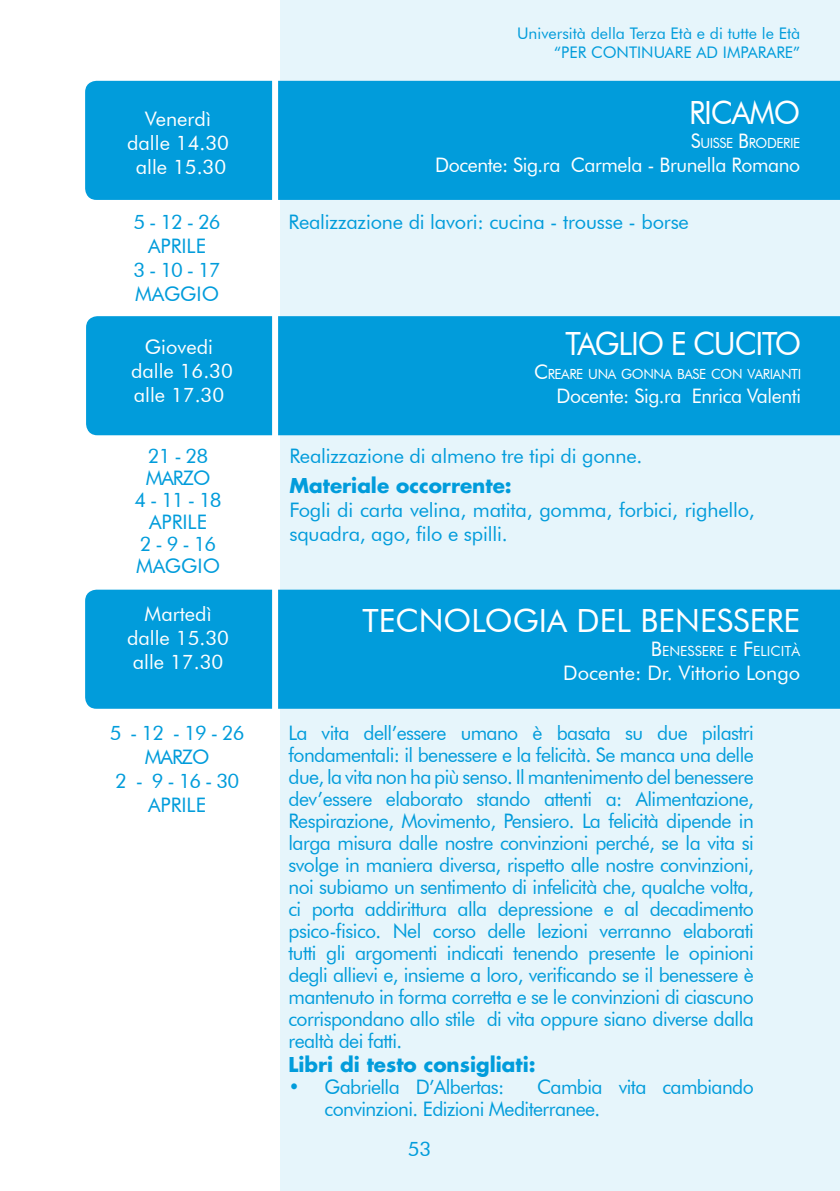
<style>
.page{position:relative;width:840px;height:1191px;background:#fff}
.page>*{position:absolute;margin:0;border:0;box-sizing:border-box;transform-origin:0 0}
.t1{font:32px "Futura BT";color:#fff}
.t2{font:32px "Futura BT";letter-spacing:-.04em;color:#fff;scale:.95 1}
.t3{font:32px "Futura BT";color:#fff;scale:.95 1}
.t4{font:20px/22px "Futura BT";letter-spacing:-.01em;color:#019cdb;text-align:center}
.t5{font:20px/24px "Futura BT";color:#fff;text-align:center}
.t6{font:20px/22px "Futura BT";letter-spacing:-.03em;color:#019cdb}
.t7{font:20px "Futura BT";letter-spacing:-.02em;color:#fff}
.t8{font:700 20px "Futura LT";color:#019cdb}
.t9{font:20px/24px "Futura BT";letter-spacing:-.05em;color:#019cdb;text-align:center}
.t10{font:16px/19.2px "Futura BT";color:#019cdb;text-align:right}
.t11{font:14px "Futura BT";letter-spacing:-.03em;color:#fff}
.t12{font:14px "Futura BT";color:#fff}
.s1{font-size:20px}
</style>
<div class="page">
<div style="left:280px;top:0;width:559px;height:1191px;background:#e6f5fb"></div>
<div style="left:85px;top:81px;width:754px;height:119px;background:#019cdb"></div>
<div style="left:86px;top:316px;width:753px;height:119px;background:#019cdb"></div>
<div style="left:85px;top:589px;width:754px;height:120px;background:#019cdb"></div>
<div style="left:272px;top:0;width:6px;height:1191px;background:#fff"></div>
<p class="t5" style="left:127px;top:106px;width:103px">Venerdì dalle 14.30 alle 15.30</p>
<p class="t10" style="left:516px;top:24px;width:284px">Università della Terza Età e di tutte le Età “PER CONTINUARE AD IMPARARE”</p>
<h1 class="t3" style="left:688px;top:93px;width:118px">RICAMO</h1>
<p class="t11" style="left:690px;top:135px;width:111px"><span class="s1">S</span>UISSE <span class="s1">B</span>RODERIE</p>
<p class="t7" style="left:435px;top:153px;width:366px">Docente: Sig.ra Carmela - Brunella Romano</p>
<p class="t4" style="left:133px;top:211px;width:89px">5 - 12 - 26</p>
<p class="t4" style="left:288px;top:211px;width:401px">Realizzazione di lavori: cucina - trousse - borse</p>
<p class="t4" style="left:133px;top:234px;width:89px;line-height:24px">APRILE<br>3 - 10 - 17<br>MAGGIO</p>
<h1 class="t2" style="left:565px;top:324px;width:249px">TAGLIO E CUCITO</h1>
<p class="t11" style="left:533px;top:366px;width:268px"><span class="s1">C</span> REARE UNA GONNA BASE CON VARIANTI</p>
<p class="t7" style="left:556px;top:384px;width:246px">Docente: Sig.ra Enrica Valenti</p>
<p class="t5" style="left:131px;top:334px;width:103px">Giovedi dalle 16.30 alle 17.30</p>
<p class="t4" style="left:134px;top:445px;width:89px">21 - 28<br>MARZO<br>4 - 11 - 18<br>APRILE<br>2 - 9 - 16<br>MAGGIO</p>
<p class="t5" style="left:127px;top:602px;width:103px">Martedì dalle 15.30 alle 17.30</p>
<p class="t9" style="left:110px;top:720px;width:136px">5 - 12 - 19 - 26<br>MARZO<br>2 - 9 - 16 - 30<br>APRILE</p>
<p class="t4" style="left:289px;top:445px;width:354px">Realizzazione di almeno tre tipi di gonne.</p>
<p class="t8" style="left:289px;top:472px;width:224px">Materiale occorrente:</p>
<p class="t4" style="left:289px;top:497px;width:466px;line-height:24px;text-align:left">Fogli di carta velina, matita, gomma, forbici, righello, squadra, ago, filo e spilli.</p>
<h1 class="t1" style="left:362px;top:601px;width:439px">TECNOLOGIA DEL BENESSERE</h1>
<p class="t12" style="left:650px;top:643px;width:151px"><span class="s1">B</span>ENESSERE E <span class="s1">F</span>ELICITÀ</p>
<p class="t5" style="left:563px;top:661px;width:238px">Docente: Dr. Vittorio Longo</p>
<p class="t4" style="left:288px;top:721px;width:466px;text-align:justify">La vita dell’essere umano è basata su due pilastri fondamentali: il benessere e la felicità. Se manca una delle due, la vita non ha più senso. Il mantenimento del benessere dev’essere elaborato stando attenti a: Alimentazione, Respirazione, Movimento, Pensiero. La felicità dipende in larga misura dalle nostre convinzioni perché, se la vita si svolge in maniera diversa, rispetto alle nostre convinzioni, noi subiamo un sentimento di infelicità che, qualche volta, ci porta addirittura alla depressione e al decadimento psico-fisico. Nel corso delle lezioni verranno elaborati tutti gli argomenti indicati tenendo presente le opinioni degli allievi e, insieme a loro, verificando se il benessere è mantenuto in forma corretta e se le convinzioni di ciascuno corrispondano allo stile di vita oppure siano diverse dalla realtà dei fatti.</p>
<p class="t8" style="left:288px;top:1051px;width:248px">Libri di testo consigliati:</p>
<p class="t6" style="left:288px;top:1075px;width:217px">• Gabriella D’Albertas:</p>
<p class="t6" style="left:324px;top:1075px;width:430px;text-indent:212px">Cambia vita cambiando convinzioni. Edizioni Mediterranee.</p>
<p class="t4" style="left:407px;top:1137px;width:25px">53</p>
</div>
